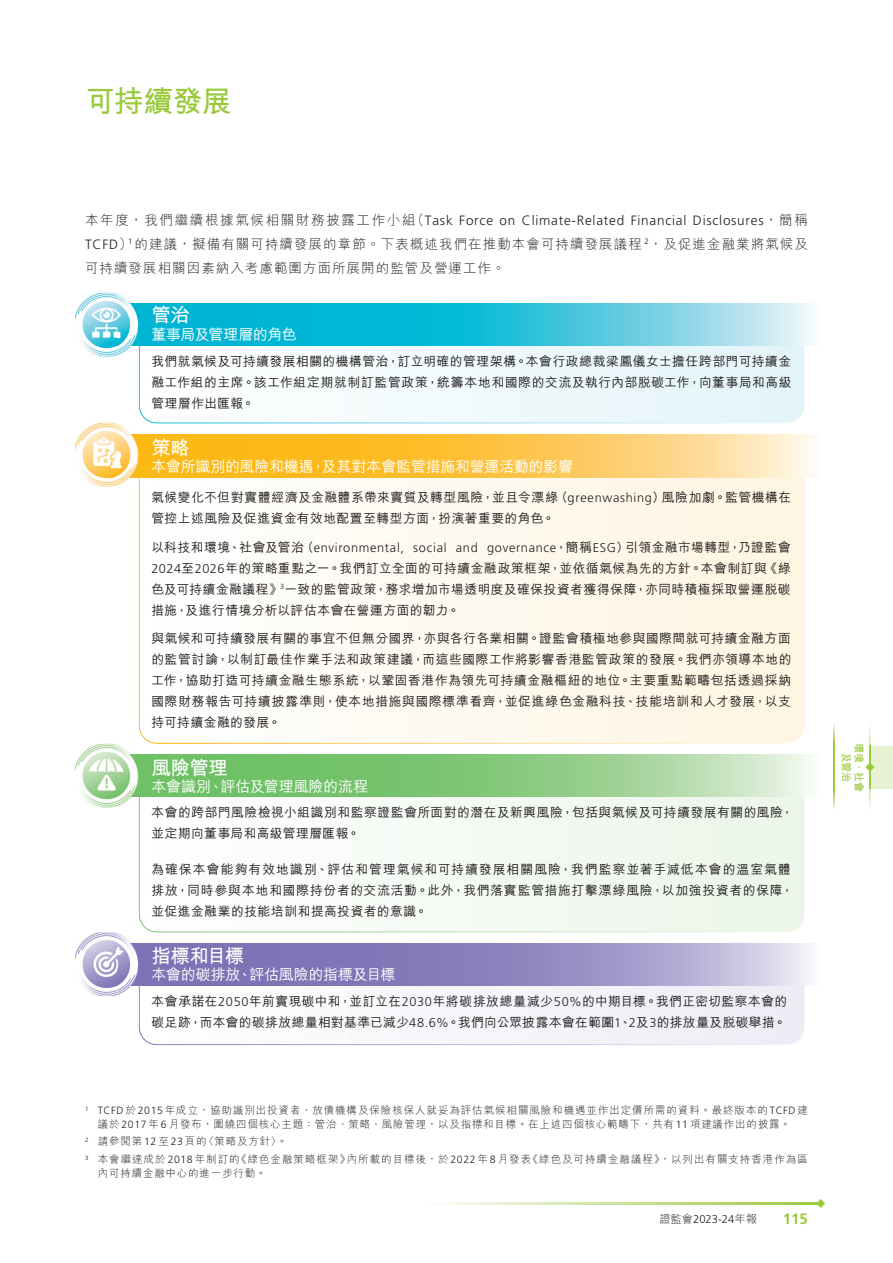
<style>
.page{position:relative;width:893px;height:1263px;background:#fff}
.page>*{position:absolute;margin:0;border:0;box-sizing:border-box;transform-origin:0 0}
.t1{font:30px "M Hei HK Bold E Ten B5 H";letter-spacing:-.025em;color:#99ca3b}
.t2{font:19.5px "M Hei HK Bold E Ten B5 H";letter-spacing:-.02em;color:#fff}
.t3{font:15px "M Hei HK Medium E Ten B5 H";letter-spacing:-.015em;color:#fff}
.t4{font:15px "M Hei HK Medium E Ten B5 H";letter-spacing:-.04em;color:#fff}
.t5{font:700 15px "Frutiger LT Std";color:#99ca3b}
.t6{font:13.5px/24px "M Hei HK Light E Ten B5 H";letter-spacing:.075em;color:#231f20;text-align:justify}
.t7{font:12.75px/21px "M Hei HK Medium E Ten B5 H";letter-spacing:.045em;color:#231f20;text-align:justify}
.t8{font:12.75px/21px "M Hei HK Medium E Ten B5 H";letter-spacing:.065em;color:#231f20}
.t9{font:300 11.25px "Frutiger LT Std";color:#231f20}
.t10{font:10.5px/13.5px "M Hei HK Light E Ten B5 H";letter-spacing:.09em;color:#231f20;text-align:center}
.t11{font:10.5px "M Hei HK Bold E Ten B5 H";letter-spacing:-.03em;color:#99ca3b;scale:.95 1}
.s1{font-family:"Frutiger LT Std";font-weight:300}
.s2{font-family:"M Hei HK Light E Ten B5 H";font-weight:400}
</style>
<div class="page">
<div style="left:869px;top:746px;width:24px;height:42px;background:#e7f1d4"></div>
<svg style="left:833px;top:723px;width:1px;height:87px"></svg>
<svg style="left:865px;top:724px;width:9px;height:85px"></svg>
<svg style="left:444px;top:1203px;width:372px;height:1px"></svg>
<svg style="left:816px;top:1199px;width:9px;height:9px"></svg>
<svg style="left:140px;top:985px;width:664px;height:59px"></svg>
<svg style="left:140px;top:797px;width:664px;height:134px"></svg>
<svg style="left:140px;top:477px;width:664px;height:266px"></svg>
<svg style="left:139px;top:346px;width:652px;height:78px"></svg>
<svg style="left:140px;top:346px;width:664px;height:76px"></svg>
<svg style="left:138px;top:303px;width:675px;height:43px;background:#3bc4dd"></svg>
<svg style="left:138px;top:434px;width:675px;height:43px;background:#fdc851"></svg>
<svg style="left:138px;top:754px;width:672px;height:43px;background:#8fcd86"></svg>
<svg style="left:138px;top:943px;width:672px;height:42px;background:#968ec4"></svg>
<img style="left:117px;top:294px;width:14px;height:62px">
<img style="left:75px;top:293px;width:42px;height:63px">
<img style="left:117px;top:303px;width:21px;height:43px">
<img style="left:117px;top:424px;width:21px;height:62px">
<img style="left:75px;top:423px;width:42px;height:63px">
<img style="left:107px;top:434px;width:31px;height:43px">
<img style="left:117px;top:745px;width:14px;height:61px">
<img style="left:75px;top:744px;width:42px;height:63px">
<img style="left:117px;top:754px;width:21px;height:43px">
<img style="left:117px;top:933px;width:21px;height:62px">
<img style="left:75px;top:932px;width:42px;height:64px">
<img style="left:117px;top:943px;width:21px;height:42px">
<h1 class="t1" style="left:85px;top:89px;width:149px">可持續發展</h1>
<p class="t6" style="left:85px;top:209px;width:724px">本年度，我們繼續根據氣候相關財務披露工作小組（<span class="s1">Task Force on Climate-Related Financial Disclosures</span>，簡稱<span class="s1">TCFD</span>）<sup>1</sup> 的建議，擬備有關可持續發展的章節。下表概述我們在推動本會可持續發展議程 <sup>2</sup>，及促進金融業將氣候及可持續發展相關因素納入考慮範圍方面所展開的監管及營運工作。</p>
<p class="t2" style="left:151px;top:308px;width:40px">管治</p>
<p class="t4" style="left:151px;top:328px;width:147px">董事局及管理層的角色</p>
<p class="t7" style="left:151px;top:352px;width:642px">我們就氣候及可持續發展相關的機構管治，訂立明確的管理架構。本會行政總裁梁鳳儀女士擔任跨部門可持續金融工作組的主席。該工作組定期就制訂監管政策，統籌本地和國際的交流及執行內部脫碳工作，向董事局和高級管理層作出匯報。</p>
<p class="t2" style="left:151px;top:440px;width:40px">策略</p>
<p class="t3" style="left:151px;top:460px;width:423px">本會所識別的風險和機遇，及其對本會監管措施和營運活動的影響</p>
<p class="t7" style="left:151px;top:489px;width:641px">氣候變化不但對實體經濟及金融體系帶來實質及轉型風險，並且令漂綠（<span class="s1">greenwashing</span>）風險加劇。監管機構在管控上述風險及促進資金有效地配置至轉型方面，扮演著重要的角色。</p>
<p class="t7" style="left:151px;top:538px;width:641px">以科技和環境、社會及管治（<span class="s1">environmental, social and governance</span>，簡稱<span class="s1">ESG</span>）引領金融市場轉型，乃證監會<span class="s1">2024</span>至<span class="s1">2026</span>年的策略重點之一。我們訂立全面的可持續金融政策框架，並依循氣候為先的方針。本會制訂與《綠色及可持續金融議程》<sup>3</sup>一致的監管政策，務求增加市場透明度及確保投資者獲得保障，亦同時積極採取營運脫碳措施，及進行情境分析以評估本會在營運方面的韌力。</p>
<p class="t7" style="left:151px;top:630px;width:642px">與氣候和可持續發展有關的事宜不但無分國界，亦與各行各業相關。證監會積極地參與國際間就可持續金融方面的監管討論，以制訂最佳作業手法和政策建議，而這些國際工作將影響香港監管政策的發展。我們亦領導本地的工作，協助打造可持續金融生態系統，以鞏固香港作為領先可持續金融樞紐的地位。主要重點範疇包括透過採納國際財務報告可持續披露準則，使本地措施與國際標準看齊，並促進綠色金融科技、技能培訓和人才發展，以支持可持續金融的發展。</p>
<p class="t2" style="left:151px;top:760px;width:78px">風險管理</p>
<p class="t3" style="left:151px;top:780px;width:218px">本會識別、評估及管理風險的流程</p>
<p class="t7" style="left:151px;top:803px;width:644px">本會的跨部門風險檢視小組識別和監察證監會所面對的潛在及新興風險，包括與氣候及可持續發展有關的風險，並定期向董事局和高級管理層匯報。</p>
<p class="t8" style="left:151px;top:860px;width:644px">為確保本會能夠有效地識別、評估和管理氣候和可持續發展相關風險，我們監察並著手減低本會的溫室氣體排放，同時參與本地和國際持份者的交流活動。此外，我們落實監管措施打擊漂綠風險，以加強投資者的保障，並促進金融業的技能培訓和提高投資者的意識。</p>
<p class="t2" style="left:151px;top:949px;width:95px">指標和目標</p>
<p class="t3" style="left:151px;top:969px;width:246px">本會的碳排放、評估風險的指標及目標</p>
<p class="t7" style="left:151px;top:992px;width:637px">本會承諾在<span class="s1">2050</span>年前實現碳中和，並訂立在<span class="s1">2030</span>年將碳排放總量減少<span class="s1">50%</span>的中期目標。我們正密切監察本會的碳足跡，而本會的碳排放總量相對基準已減少<span class="s1">48.6%</span>。我們向公眾披露本會在範圍<span class="s1">1</span>、<span class="s1">2</span>及<span class="s1">3</span>的排放量及脫碳舉措。</p>
<p class="t10" style="left:85px;top:1105px;width:724px"><sup>1</sup> <span class="s1">TCFD</span>於<span class="s1">2015</span>年成立，協助識別出投資者、放債機構及保險核保人就妥為評估氣候相關風險和機遇並作出定價所需的資料。最終版本的<span class="s1">TCFD</span>建議於<span class="s1">2017</span>年<span class="s1">6</span>月發布，圍繞四個核心主題：管治、策略、風險管理，以及指標和目標。在上述四個核心範疇下，共有<span class="s1">11</span>項建議作出的披露。</p>
<p class="t10" style="left:85px;top:1134px;width:724px;line-height:17.7px;text-align:left"><sup>2</sup> 請參閱第<span class="s1">12</span>至<span class="s1">23</span>頁的〈策略及方針〉。<br><sup>3</sup> 本會繼達成於<span class="s1">2018</span>年制訂的《綠色金融策略框架》內所載的目標後，於<span class="s1">2022</span>年<span class="s1">8</span>月發表《綠色及可持續金融議程》，以列出有關支持香港作為區</p>
<p class="t10" style="left:98px;top:1167px;width:170px">內可持續金融中心的進一步行動。</p>
<p class="t9" style="left:659px;top:1214px;width:99px"><span class="s2">證監會</span>2023-24<span class="s2">年報</span></p>
<p class="t5" style="left:783px;top:1213px;width:27px">115</p>
<p class="t11" style="left:850px;top:752px;width:32px;rotate:90deg">及管治</p>
<p class="t11" style="left:863px;top:743px;width:53px;rotate:90deg">環境、社會</p>
</div>
